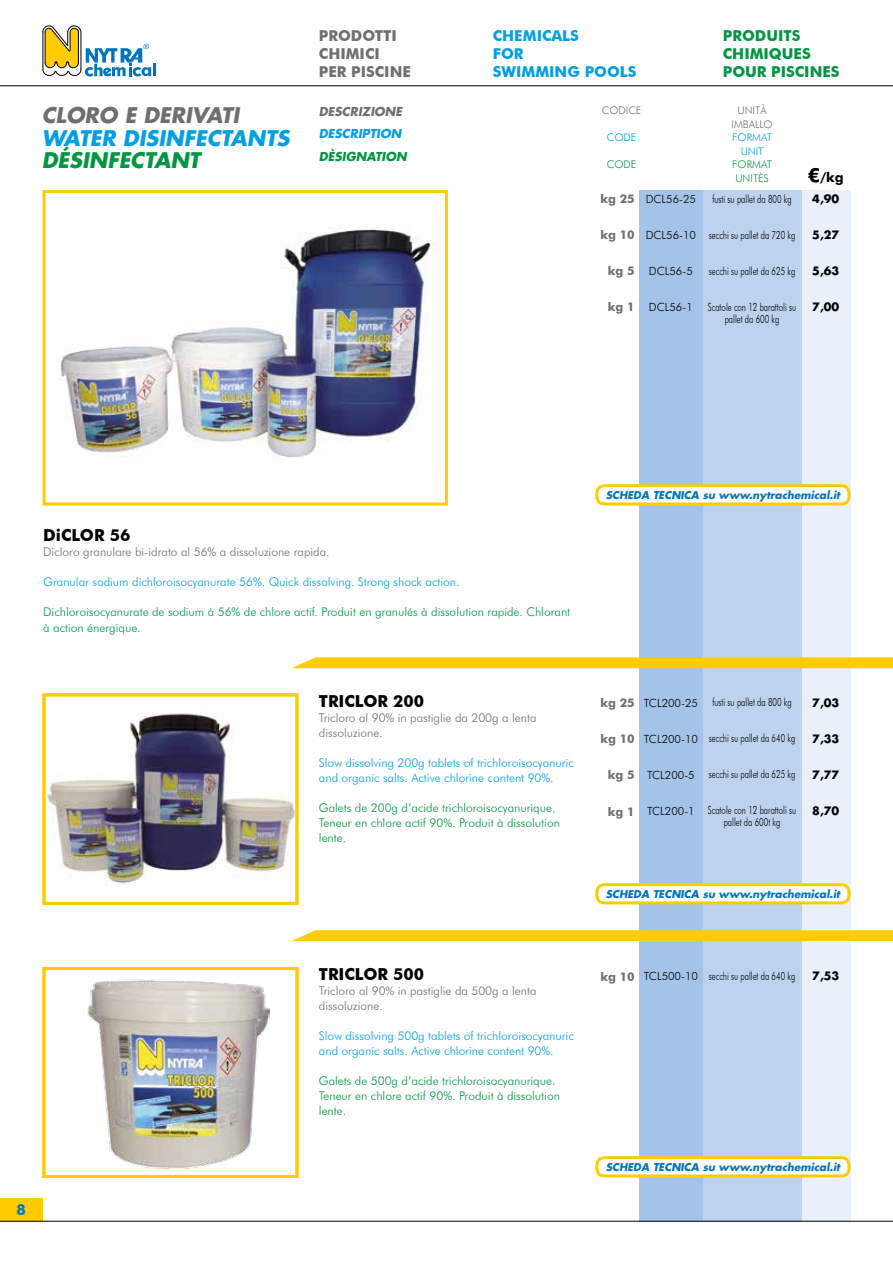
<style>
.page{position:relative;width:893px;height:1263px;background:#fff}
.page>*{position:absolute;margin:0;border:0;box-sizing:border-box;transform-origin:0 0}
.t1{font:italic 700 21px "Futura Std";color:#009fe3}
.t2{font:italic 700 21px "Futura Std";color:#706f6f}
.t3{font:italic 700 21px "Futura Std";color:#009641}
.t4{font:700 16.5px "Futura BT";color:#000}
.t5{font:700 15px/18px "Futura BT";color:#009641}
.t6{font:700 15px/18px "Futura BT";color:#706f6f}
.t7{font:700 15px/18px "Futura BT";color:#009fe3}
.t8{font:700 15px "Futura BT";color:#0075bf}
.t9{font:700 13.5px "Futura BT";color:#000}
.t10{font:300 12px/15px "Futura BT";color:#009641}
.t11{font:300 12px/15px "Futura BT";color:#009fe3}
.t12{font:300 12px/15px "Futura BT";color:#706f6f}
.t13{font:700 12px "Futura BT";color:#706f6f}
.t14{font:italic 700 12px "Futura Std";color:#706f6f}
.t15{font:italic 700 12px "Futura Std";color:#009fe3}
.t16{font:italic 700 12px "Futura Std";color:#009641}
.t17{font:300 11.25px/12px "Futura BT";color:#000;text-align:center;scale:.7 1}
.t18{font:300 11.25px "Futura BT";color:#000}
.t19{font:700 11.25px "Futura LT";color:#000}
.t20{font:italic 700 10.5px "Futura Std";color:#0075bf}
.t21{font:300 10.5px/13.5px "Futura BT";color:#706f6f;text-align:center}
.t22{font:300 10.5px/13.5px "Futura BT";color:#009641}
.t23{font:300 10.5px/13.5px "Futura BT";color:#009fe3;text-align:center}
.s1{font-family:"Futura Std";font-size:18px}
</style>
<div class="page">
<div style="left:0;top:1198px;width:43px;height:23px;background:#fc0"></div>
<svg style="left:42px;top:25px;width:114px;height:52px"></svg>
<hr style="left:0;top:85px;width:893px;height:1px;background:#000">
<div style="left:801px;top:190px;width:49px;height:1031px;background:#eaf0fa"></div>
<div style="left:639px;top:190px;width:64px;height:1031px;background:#a4c3e8"></div>
<div style="left:703px;top:190px;width:98px;height:1031px;background:#bcd2ee"></div>
<img style="left:47px;top:706px;width:252px;height:187px">
<svg style="left:292px;top:930px;width:601px;height:11px;background:#fecd09"></svg>
<svg style="left:292px;top:657px;width:601px;height:11px;background:#fece0d"></svg>
<div style="left:597px;top:486px;width:252px;height:18px;background:#fff;border-radius:8px"></div>
<div style="left:595px;top:484px;width:255px;height:21px;border:3px solid #fc0;border-radius:8px"></div>
<div style="left:597px;top:885px;width:252px;height:18px;background:#fff;border-radius:8px"></div>
<div style="left:595px;top:883px;width:255px;height:21px;border:3px solid #fc0;border-radius:8px"></div>
<div style="left:597px;top:1158px;width:252px;height:18px;background:#fff;border-radius:8px"></div>
<div style="left:595px;top:1156px;width:255px;height:21px;border:3px solid #fc0;border-radius:8px"></div>
<div style="left:43px;top:190px;width:405px;height:315px;border:3px solid #fc0"></div>
<div style="left:43px;top:693px;width:255px;height:212px;border:3px solid #fc0"></div>
<img style="left:87px;top:979px;width:183px;height:190px">
<div style="left:42px;top:967px;width:256px;height:211px;border:3px solid #fc0"></div>
<img style="left:60px;top:228px;width:373px;height:229px">
<hr style="left:0;top:1221px;width:893px;height:1px;background:#000">
<h1 class="t2" style="left:42px;top:102px;width:199px">CLORO E DERIVATI</h1>
<h1 class="t1" style="left:42px;top:124px;width:249px">WATER DISINFECTANTS</h1>
<h1 class="t3" style="left:42px;top:147px;width:160px">DÉSINFECTANT</h1>
<p class="t6" style="left:319px;top:26px;width:94px">PRODOTTI<br>CHIMICI<br>PER PISCINE</p>
<p class="t14" style="left:319px;top:103px;width:85px">DESCRIZIONE</p>
<p class="t15" style="left:319px;top:126px;width:84px">DESCRIPTION</p>
<p class="t16" style="left:319px;top:148px;width:89px">DÈSIGNATION</p>
<p class="t7" style="left:493px;top:26px;width:145px">CHEMICALS<br>FOR<br>SWIMMING POOLS</p>
<p class="t5" style="left:723px;top:26px;width:118px">PRODUITS<br>CHIMIQUES<br>POUR PISCINES</p>
<p class="t21" style="left:602px;top:103px;width:41px">CODICE</p>
<p class="t23" style="left:607px;top:130px;width:31px">CODE</p>
<p class="t22" style="left:607px;top:157px;width:31px">CODE</p>
<p class="t13" style="left:600px;top:192px;width:36px">kg 25</p>
<p class="t13" style="left:600px;top:228px;width:36px">kg 10</p>
<p class="t13" style="left:608px;top:264px;width:28px">kg 5</p>
<p class="t13" style="left:608px;top:300px;width:28px">kg 1</p>
<p class="t18" style="left:646px;top:192px;width:52px">DCL56-25</p>
<p class="t18" style="left:646px;top:228px;width:52px">DCL56-10</p>
<p class="t18" style="left:649px;top:264px;width:45px">DCL56-5</p>
<p class="t18" style="left:649px;top:300px;width:45px">DCL56-1</p>
<p class="t21" style="left:732px;top:103px;width:42px">UNITÀ<br>IMBALLO</p>
<p class="t23" style="left:732px;top:130px;width:41px">FORMAT<br>UNIT</p>
<p class="t22" style="left:732px;top:157px;width:41px">FORMAT<br>UNITÈS</p>
<p class="t17" style="left:712px;top:193px;width:115px">fusti su pallet da 800 kg</p>
<p class="t17" style="left:709px;top:229px;width:125px">secchi su pallet da 720 kg</p>
<p class="t17" style="left:709px;top:265px;width:125px">secchi su pallet da 625 kg</p>
<p class="t17" style="left:708px;top:301px;width:128px">Scatole con 12 barattoli su pallet da 600 kg</p>
<p class="t9" style="left:808px;top:169px;width:38px"><span class="s1">€</span>/kg</p>
<p class="t19" style="left:812px;top:192px;width:29px">4,90</p>
<p class="t19" style="left:812px;top:228px;width:29px">5,27</p>
<p class="t19" style="left:812px;top:264px;width:29px">5,63</p>
<p class="t19" style="left:812px;top:300px;width:29px">7,00</p>
<h2 class="t4" style="left:43px;top:526px;width:89px">DiCLOR 56</h2>
<p class="t12" style="left:43px;top:545px;width:288px">Dicloro granulare bi-idrato al 56% a dissoluzione rapida.</p>
<p class="t11" style="left:43px;top:575px;width:418px">Granular sodium dichloroisocyanurate 56%. Quick dissolving. Strong shock action.</p>
<p class="t10" style="left:43px;top:605px;width:528px">Dichloroisocyanurate de sodium à 56% de chlore actif. Produit en granulés à dissolution rapide. Chlorant à action énergique.</p>
<h2 class="t4" style="left:319px;top:691px;width:107px">TRICLOR 200</h2>
<p class="t12" style="left:319px;top:710px;width:219px">Tricloro al 90% in pastiglie da 200g a lenta dissoluzione.</p>
<p class="t11" style="left:319px;top:755px;width:256px">Slow dissolving 200g tablets of trichloroisocyanuric and organic salts. Active chlorine content 90%.</p>
<p class="t10" style="left:319px;top:800px;width:243px">Galets de 200g d’acide trichloroisocyanurique.<br>Teneur en chlore actif 90%. Produit à dissolution lente.</p>
<p class="t8" style="left:17px;top:1201px;width:11px">8</p>
<h2 class="t4" style="left:319px;top:964px;width:107px">TRICLOR 500</h2>
<p class="t12" style="left:319px;top:983px;width:219px">Tricloro al 90% in pastiglie da 500g a lenta dissoluzione.</p>
<p class="t11" style="left:319px;top:1028px;width:256px">Slow dissolving 500g tablets of trichloroisocyanuric and organic salts. Active chlorine content 90%.</p>
<p class="t10" style="left:319px;top:1073px;width:243px">Galets de 500g d’acide trichloroisocyanurique.<br>Teneur en chlore actif 90%. Produit à dissolution lente.</p>
<p class="t20" style="left:606px;top:488px;width:236px">SCHEDA TECNICA su www.nytrachemical.it</p>
<p class="t13" style="left:600px;top:696px;width:36px">kg 25</p>
<p class="t13" style="left:600px;top:732px;width:36px">kg 10</p>
<p class="t13" style="left:608px;top:768px;width:28px">kg 5</p>
<p class="t13" style="left:608px;top:804px;width:28px">kg 1</p>
<p class="t18" style="left:644px;top:696px;width:56px">TCL200-25</p>
<p class="t18" style="left:644px;top:732px;width:56px">TCL200-10</p>
<p class="t18" style="left:647px;top:768px;width:49px">TCL200-5</p>
<p class="t18" style="left:647px;top:804px;width:49px">TCL200-1</p>
<p class="t17" style="left:712px;top:696px;width:115px">fusti su pallet da 800 kg</p>
<p class="t17" style="left:709px;top:732px;width:125px">secchi su pallet da 640 kg</p>
<p class="t17" style="left:709px;top:768px;width:125px">secchi su pallet da 625 kg</p>
<p class="t17" style="left:708px;top:804px;width:128px">Scatole con 12 barattoli su pallet da 600t kg</p>
<p class="t19" style="left:812px;top:696px;width:29px">7,03</p>
<p class="t19" style="left:812px;top:732px;width:29px">7,33</p>
<p class="t19" style="left:812px;top:768px;width:29px">7,77</p>
<p class="t19" style="left:812px;top:804px;width:29px">8,70</p>
<p class="t20" style="left:606px;top:887px;width:236px">SCHEDA TECNICA su www.nytrachemical.it</p>
<p class="t13" style="left:600px;top:969px;width:36px">kg 10</p>
<p class="t18" style="left:644px;top:969px;width:56px">TCL500-10</p>
<p class="t17" style="left:709px;top:970px;width:125px">secchi su pallet da 640 kg</p>
<p class="t19" style="left:812px;top:969px;width:29px">7,53</p>
<p class="t20" style="left:606px;top:1160px;width:236px">SCHEDA TECNICA su www.nytrachemical.it</p>
</div>
